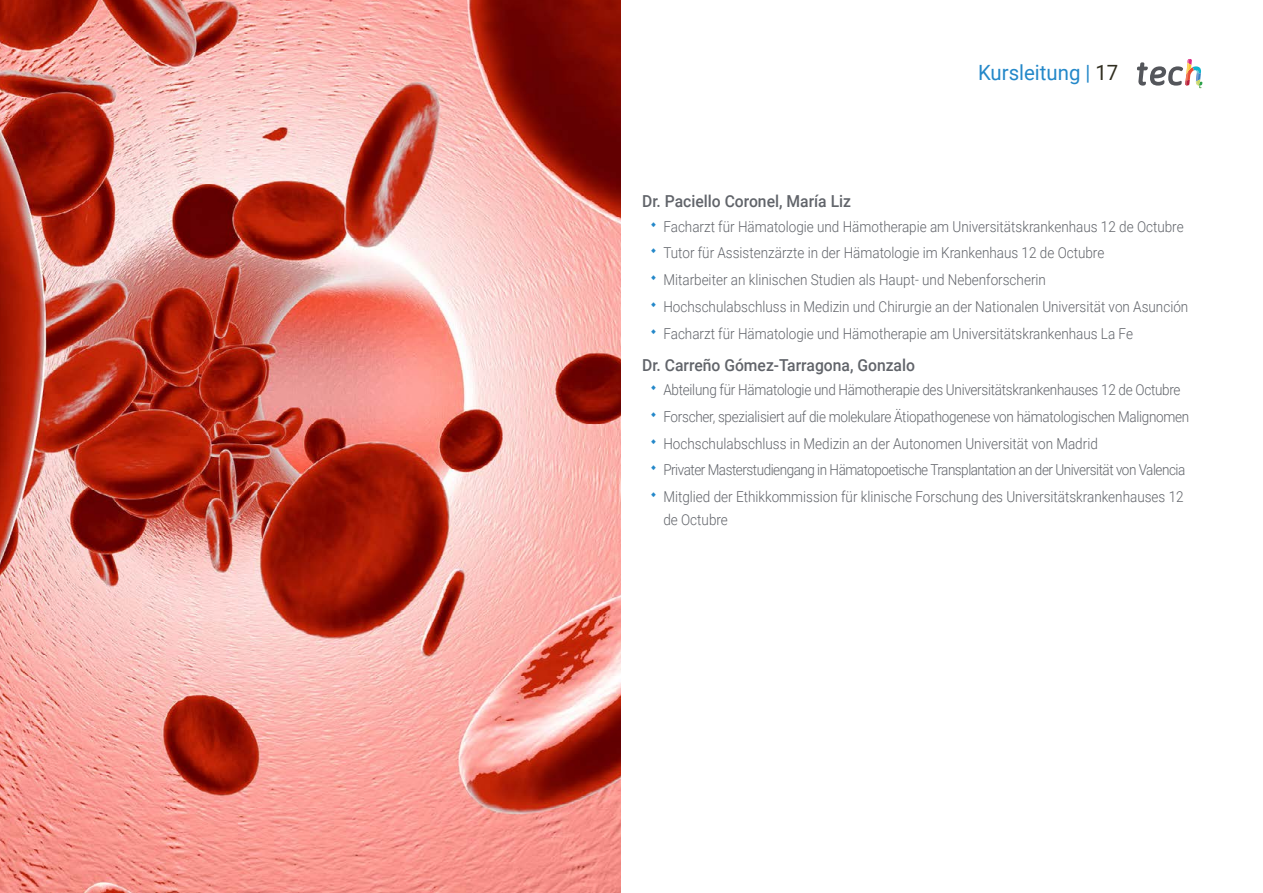
<style>
.page{position:relative;width:1263px;height:893px;background:#fff}
.page>*{position:absolute;margin:0;border:0;box-sizing:border-box;transform-origin:0 0}
.t1{font:21px "Roboto";color:#2488c9}
.t2{font:500 16.5px "Roboto";color:#61646a;scale:.95 1}
.t3{font:300 15px/26.7px "Roboto";letter-spacing:-.02em;color:#61646a;scale:.9 1}
.t4{font:300 15px/26.7px "Roboto";color:#61646a;scale:.9 1}
.s1{color:#312e20}
</style>
<div class="page">
<svg style="left:1137px;top:59px;width:65px;height:29px"></svg>
<img style="left:0;top:0;width:621px;height:893px">
<h1 class="t1" style="left:978px;top:57px;width:142px">Kursleitung | <span class="s1">17</span></h1>
<p class="t2" style="left:642px;top:189px;width:221px">Dr. Paciello Coronel, María Liz</p>
<p class="t4" style="left:663px;top:212px;width:585px">Facharzt für Hämatologie und Hämotherapie am Universitätskrankenhaus 12 de Octubre Tutor für Assistenzärzte in der Hämatologie im Krankenhaus 12 de Octubre<br>Mitarbeiter an klinischen Studien als Haupt- und Nebenforscherin<br>Hochschulabschluss in Medizin und Chirurgie an der Nationalen Universität von Asunción Facharzt für Hämatologie und Hämotherapie am Universitätskrankenhaus La Fe</p>
<p class="t2" style="left:642px;top:353px;width:289px">Dr. Carreño Gómez-Tarragona, Gonzalo</p>
<p class="t3" style="left:663px;top:376px;width:586px">Abteilung für Hämatologie und Hämotherapie des Universitätskrankenhauses 12 de Octubre Forscher, spezialisiert auf die molekulare Ätiopathogenese von hämatologischen Malignomen Hochschulabschluss in Medizin an der Autonomen Universität von Madrid<br>Privater Masterstudiengang in Hämatopoetische Transplantation an der Universität von Valencia Mitglied der Ethikkommission für klinische Forschung des Universitätskrankenhauses 12</p>
<p class="t4" style="left:663px;top:505px;width:73px">de Octubre</p>
</div>
